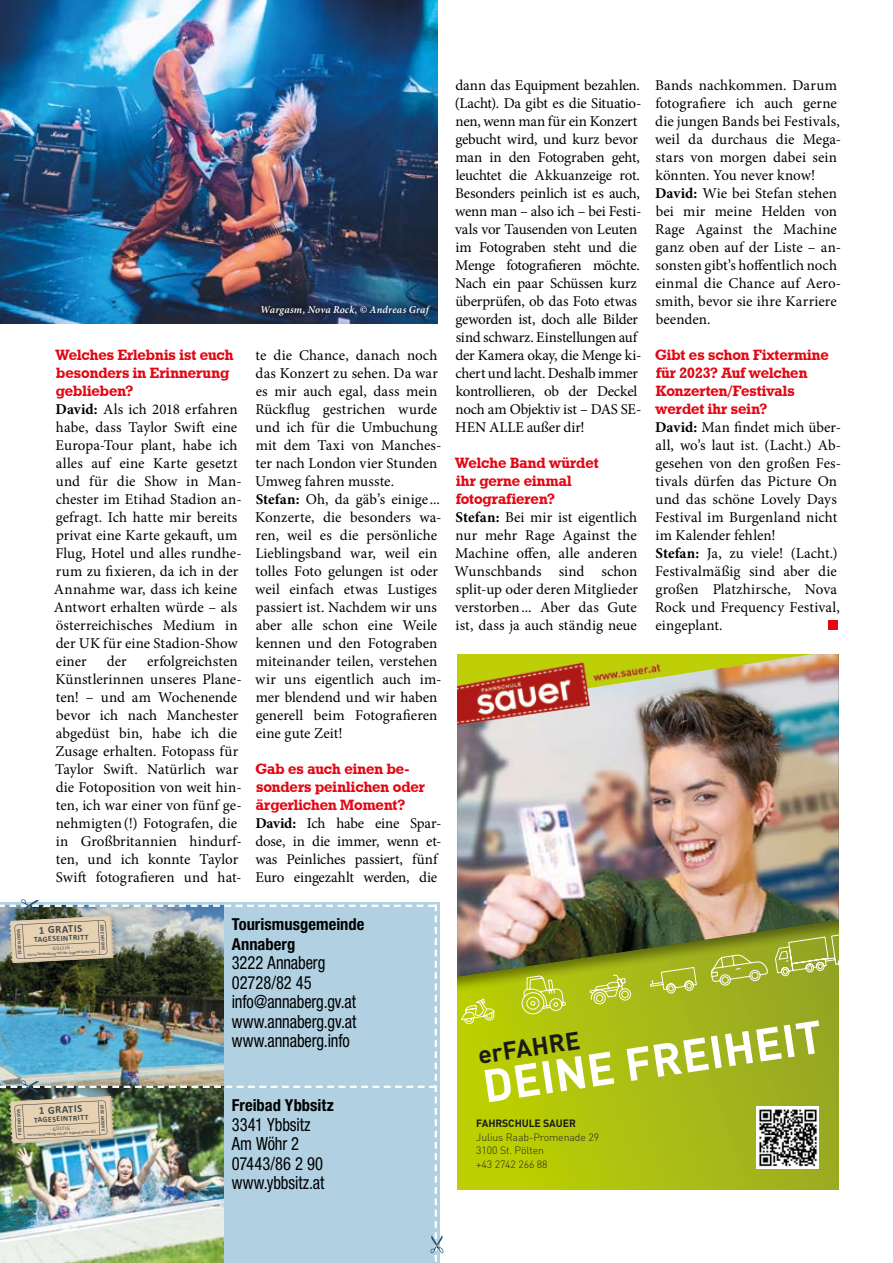
<style>
.page{position:relative;width:893px;height:1263px;background:#fff}
.page>*{position:absolute;margin:0;border:0;box-sizing:border-box;transform-origin:0 0}
.t1{font:700 45.3px "DIN Pro";color:#fff}
.t2{font:700 24.75px "DIN Pro";color:#1a1a18}
.t3{font:condensed 18.15px/19.5px "Helvetica Neue LT Std";letter-spacing:-.005em;color:#000;scale:.91 1}
.t4{font:700 condensed 16.5px/19.5px "Helvetica Neue LT Std";color:#000}
.t5{font:15px/18px "Minion Pro";color:#000}
.t6{font:15px/18px "Geometric Slab 712 BT Bold A";letter-spacing:-.005em;color:#e30613}
.t7{font:700 10.65px "Calibri";color:#45484a}
.t8{font:300 10.5px/13.5px "DIN Pro";letter-spacing:-.01em;color:#252423}
.t9{font:italic 600 10.5px "Minion Pro";letter-spacing:.02em;color:#fff}
.t10{font:700 10.5px "DIN Pro";letter-spacing:-.01em;color:#1a1a18}
.t11{font:700 7.8px "Calibri";color:#45484a}
.t12{font:5.1px "Calibri";color:#45484a}
.t13{font:700 4.8px "Calibri";color:#45484a}
.t14{font:4.2px "Calibri";color:#45484a}
.s1{font-weight:700}
.s2{font-family:"Helvetica Neue LT Std";font-stretch:condensed}
</style>
<div class="page">
<img style="left:0;top:899px;width:443px;height:364px">
<img style="left:0;top:0;width:438px;height:324px">
<img style="left:457px;top:731px;width:382px;height:182px">
<svg style="left:457px;top:913px;width:382px;height:277px;background:#a1af1c"></svg>
<img style="left:457px;top:654px;width:382px;height:77px">
<svg style="left:710px;top:933px;width:129px;height:257px;background:#9ba931"></svg>
<svg style="left:649px;top:966px;width:48px;height:42px;background:#adbd33"></svg>
<svg style="left:461px;top:998px;width:34px;height:27px"></svg>
<svg style="left:520px;top:975px;width:45px;height:40px;background:#bfcf3c"></svg>
<svg style="left:589px;top:974px;width:43px;height:31px"></svg>
<div style="left:828px;top:620px;width:10px;height:10px;background:#e30613"></div>
<div style="left:255px;top:298px;width:182px;height:24px;background:#000;opacity:.92"></div>
<p class="t6" style="left:56px;top:346px;width:179px">Welches Erlebnis ist euch besonders in Erinnerung geblieben?</p>
<p class="t5" style="left:54px;top:400px;width:189px"><span class="s1">David:</span> Als ich 2018 erfahren habe, dass Taylor Swift eine<br>Europa-Tour plant, habe ich alles auf eine Karte gesetzt und für die Show in Man&shy;chester im Etihad Stadion an&shy;gefragt. Ich hatte mir bereits privat eine Karte gekauft, um<br>Flug, Hotel und alles rundhe&shy;rum zu fixieren, da ich in der<br>Annahme war, dass ich keine<br>Antwort erhalten würde – als österreichisches Medium in der UK für eine Stadion-Show einer</p>
<p class="t5" style="left:55px;top:652px;width:188px;text-indent:92px">erfolgreichsten<br>Künstlerinnen unseres Plane&shy;ten! – und am Wochenende bevor ich nach Manchester abgedüst bin, habe ich die<br>Zusage erhalten. Fotopass für<br>Taylor Swift. Natürlich war die Fotoposition von weit hin&shy;ten, ich war einer von fünf ge&shy;nehmigten(!) Fotografen, die in Großbritannien hindurf&shy;ten, und ich konnte Taylor<br>Swift fotografieren und hat-</p>
<p class="t5" style="left:107px;top:652px;width:21px">der</p>
<p class="t9" style="left:260px;top:302px;width:170px">Wargasm, Nova Rock, © Andreas Graf</p>
<p class="t5" style="left:255px;top:346px;width:188px">te die Chance, danach noch das Konzert zu sehen. Da war es mir auch egal, dass mein<br>Rückflug gestrichen wurde und ich für die Umbuchung mit dem Taxi von Manches&shy;ter nach London vier Stunden<br>Umweg fahren musste.<br><span class="s1">Stefan:</span> Oh, da gäb<span class="s2">’</span>s einige ...<br>Konzerte, die besonders wa&shy;ren, weil es die persönliche<br>Lieblingsband war, weil ein tolles Foto gelungen ist oder weil einfach etwas Lustiges passiert ist. Nachdem wir uns aber alle schon eine Weile kennen und den Fotograben miteinander teilen, verstehen wir uns eigentlich auch im&shy;mer blendend und wir haben generell beim Fotografieren eine gute Zeit!</p>
<p class="t6" style="left:255px;top:760px;width:171px">Gab es auch einen be&shy;sonders peinlichen oder ärgerlichen Moment?</p>
<p class="t5" style="left:255px;top:814px;width:188px"><span class="s1">David:</span> Ich habe eine Spar&shy;dose, in die immer, wenn et&shy;was Peinliches passiert, fünf<br>Euro eingezahlt werden, die</p>
<p class="t13" style="left:100px;top:950px;width:28px;rotate:-93deg">SAISON 2023</p>
<p class="t7" style="left:39px;top:923px;width:45px;rotate:-3deg">1 GRATIS</p>
<p class="t11" style="left:34px;top:934px;width:56px;rotate:-3deg">TAGESEINTRITT</p>
<p class="t13" style="left:22px;top:928px;width:28px;rotate:87deg">SAISON 2023</p>
<p class="t12" style="left:50px;top:945px;width:25px;rotate:-3deg">· GÜLTIG ·</p>
<p class="t14" style="left:27px;top:952px;width:70px;rotate:-3deg">nur in Verbindung mit der Jugend:karte NÖ</p>
<p class="t13" style="left:100px;top:1131px;width:28px;rotate:-93deg">SAISON 2023</p>
<p class="t7" style="left:39px;top:1103px;width:45px;rotate:-3deg">1 GRATIS</p>
<p class="t11" style="left:34px;top:1114px;width:56px;rotate:-3deg">TAGESEINTRITT</p>
<p class="t13" style="left:22px;top:1109px;width:28px;rotate:87deg">SAISON 2023</p>
<p class="t12" style="left:50px;top:1125px;width:25px;rotate:-3deg">· GÜLTIG ·</p>
<p class="t14" style="left:27px;top:1132px;width:70px;rotate:-3deg">nur in Verbindung mit der Jugend:karte NÖ</p>
<p class="t4" style="left:232px;top:914px;width:134px">Tourismusgemeinde<br>Annaberg</p>
<p class="t3" style="left:232px;top:953px;width:138px">3222 Annaberg<br>02728/82 45 info@annaberg.gv.at www.annaberg.gv.at www.annaberg.info</p>
<p class="t4" style="left:232px;top:1095px;width:104px">Freibad Ybbsitz</p>
<p class="t3" style="left:232px;top:1114px;width:103px">3341 Ybbsitz<br>Am Wöhr 2<br>07443/86 2 90 www.ybbsitz.at</p>
<p class="t5" style="left:455px;top:76px;width:188px">dann das Equipment bezahlen. (Lacht). Da gibt es die Situatio&shy;nen, wenn man für ein Konzert gebucht wird, und kurz bevor man in den Fotograben geht, leuchtet die Akkuanzeige rot.<br>Besonders peinlich ist es auch, wenn man – also ich – bei Festi&shy;vals vor Tausenden von Leuten im Fotograben steht und die<br>Menge fotografieren möchte.<br>Nach ein paar Schüssen kurz überprüfen, ob das Foto etwas geworden ist, doch alle Bilder sind schwarz. Einstellungen auf der Kamera okay, die Menge ki&shy;chert und lacht. Deshalb immer kontrollieren, ob der Deckel noch am Objektiv ist – DAS SE-<br>HEN ALLE außer dir!</p>
<p class="t6" style="left:455px;top:454px;width:145px">Welche Band würdet ihr gerne einmal fotografieren?</p>
<p class="t5" style="left:455px;top:508px;width:185px;text-align:justify"><span class="s1">Stefan:</span> Bei mir ist eigentlich nur mehr Rage Against the Machine offen, alle anderen Wunschbands sind schon split-up oder deren Mitglieder verstorben... Aber das Gute ist, dass ja auch ständig neue</p>
<p class="t5" style="left:655px;top:76px;width:188px">Bands nachkommen. Darum fotografiere ich auch gerne die jungen Bands bei Festivals, weil da durchaus die Mega&shy;stars von morgen dabei sein könnten. You never know!<br><span class="s1">David:</span> Wie bei Stefan stehen bei mir meine Helden von<br>Rage Against the Machine ganz oben auf der Liste – an&shy;sonsten gibt<span class="s2">’</span>s hoffentlich noch einmal die Chance auf Aero&shy;smith, bevor sie ihre Karriere beenden.</p>
<p class="t6" style="left:655px;top:346px;width:175px">Gibt es schon Fixtermine für 2023? Auf welchen<br>Konzerten/Festivals werdet ihr sein?</p>
<p class="t5" style="left:655px;top:418px;width:188px"><span class="s1">David:</span> Man findet mich über&shy;all, wo<span class="s2">’</span>s laut ist. (Lacht.) Ab&shy;gesehen von den großen Fes&shy;tivals dürfen das Picture On und das schöne Lovely Days<br>Festival im Burgenland nicht im Kalender fehlen!<br><span class="s1">Stefan:</span> Ja, zu viele! (Lacht.)<br>Festivalmäßig sind aber die großen Platzhirsche, Nova<br>Rock und Frequency Festival, eingeplant.</p>
<h1 class="t1" style="left:478px;top:1048px;width:344px;rotate:-8deg">DEINE FREIHEIT</h1>
<h2 class="t2" style="left:475px;top:1034px;width:104px;rotate:-8deg">erFAHRE</h2>
<p class="t10" style="left:476px;top:1115px;width:101px">FAHRSCHULE SAUER</p>
<p class="t8" style="left:476px;top:1129px;width:124px">Julius Raab-Promenade 29<br>3100 St. Pölten<br>+43 2742 266 88</p>
</div>
